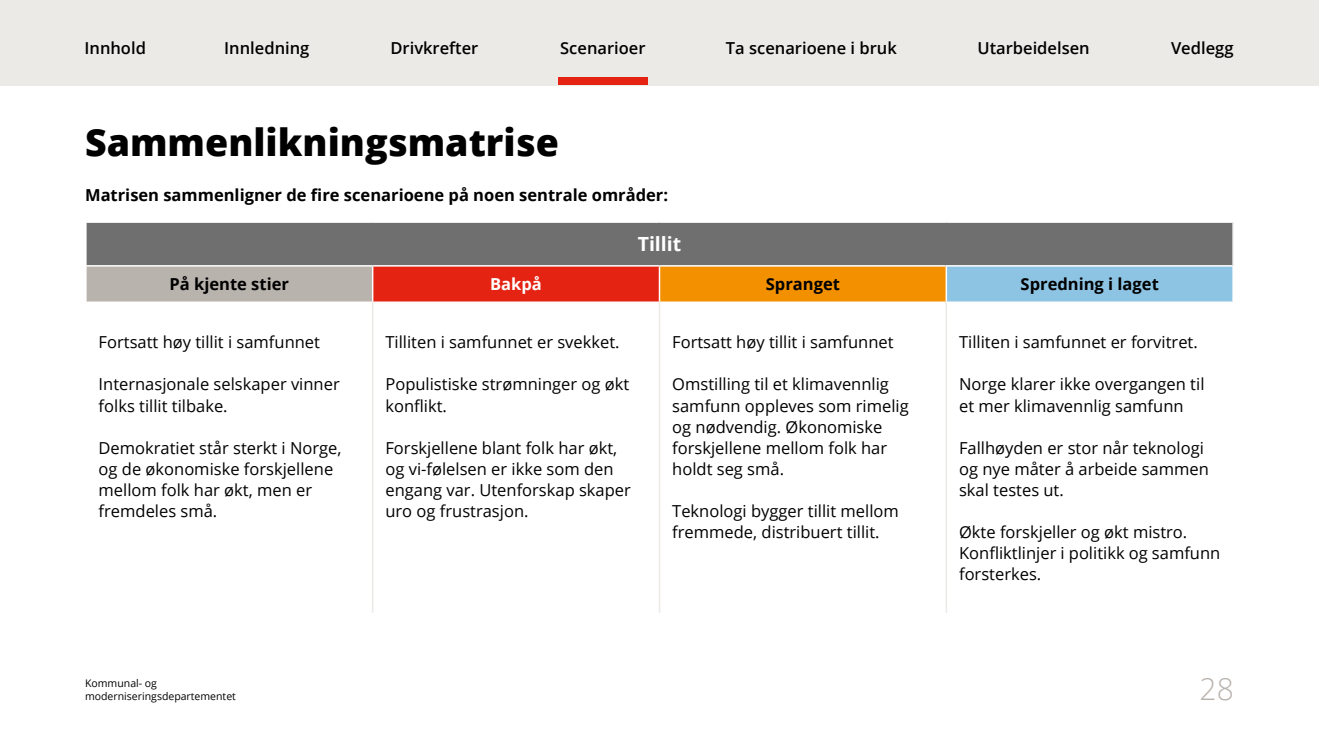
<style>
.page{position:relative;width:1319px;height:745px;background:#fff}
.page>*{position:absolute;margin:0;border:0;box-sizing:border-box;transform-origin:0 0}
.t1{font:800 37.5px "Open Sans";color:#000}
.t2{font:300 30px "Open Sans";color:#b9b3ae}
.t3{font:700 19.5px "Open Sans";color:#fff}
.t4{font:16.5px/21px "Open Sans";color:#000}
.t5{font:700 16.5px "Open Sans";color:#000}
.t6{font:600 16.5px "Open Sans";color:#000}
.t7{font:700 16.5px "Open Sans";color:#fff}
.t8{font:10.5px/13.5px "Open Sans";color:#000}
</style>
<div class="page">
<div style="left:0;top:0;width:1318px;height:85px;background:#eceae6"></div>
<div style="left:86px;top:222px;width:1146px;height:44px;background:#706f6f"></div>
<div style="left:86px;top:266px;width:286px;height:36px;background:#b9b3ae"></div>
<div style="left:372px;top:266px;width:287px;height:36px;background:#e42313"></div>
<div style="left:659px;top:266px;width:287px;height:36px;background:#f39000"></div>
<div style="left:946px;top:266px;width:286px;height:36px;background:#8dc4e4"></div>
<hr style="left:85px;top:221px;width:287px;height:2px;background:#fff">
<hr style="left:85px;top:223px;width:2px;height:42px;background:#fff">
<hr style="left:372px;top:221px;width:287px;height:2px;background:#fff">
<hr style="left:659px;top:221px;width:287px;height:2px;background:#fff">
<hr style="left:946px;top:221px;width:287px;height:2px;background:#fff">
<hr style="left:85px;top:265px;width:287px;height:1px;background:#fff">
<hr style="left:85px;top:266px;width:2px;height:35px;background:#fff">
<hr style="left:372px;top:265px;width:287px;height:1px;background:#fff">
<hr style="left:372px;top:266px;width:1px;height:35px;background:#fff">
<hr style="left:659px;top:265px;width:286px;height:1px;background:#fff">
<hr style="left:658px;top:266px;width:2px;height:35px;background:#fff">
<hr style="left:85px;top:301px;width:287px;height:2px;background:#fff">
<hr style="left:372px;top:301px;width:287px;height:2px;background:#fff">
<hr style="left:659px;top:301px;width:286px;height:2px;background:#fff">
<hr style="left:372px;top:303px;width:1px;height:309px;background:#eceae6">
<hr style="left:658px;top:303px;width:2px;height:309px;background:#eceae6">
<hr style="left:945px;top:303px;width:1px;height:309px;background:#eceae6">
<hr style="left:945px;top:265px;width:288px;height:1px;background:#fff">
<hr style="left:945px;top:266px;width:1px;height:35px;background:#fff">
<hr style="left:945px;top:301px;width:288px;height:2px;background:#fff">
<div style="left:557px;top:77px;width:90px;height:8px;background:#e42313"></div>
<p class="t6" style="left:84px;top:37px;width:63px">Innhold</p>
<p class="t6" style="left:224px;top:37px;width:87px">Innledning</p>
<p class="t6" style="left:390px;top:37px;width:89px">Drivkrefter</p>
<p class="t6" style="left:560px;top:37px;width:87px">Scenarioer</p>
<p class="t6" style="left:725px;top:37px;width:172px">Ta scenarioene i bruk</p>
<p class="t6" style="left:977px;top:37px;width:114px">Utarbeidelsen</p>
<p class="t6" style="left:1170px;top:37px;width:64px">Vedlegg</p>
<h1 class="t1" style="left:85px;top:114px;width:475px">Sammenlikningsmatrise</h1>
<p class="t5" style="left:85px;top:183px;width:584px">Matrisen sammenligner de fire scenarioene på noen sentrale områder:</p>
<p class="t3" style="left:637px;top:230px;width:45px">Tillit</p>
<p class="t5" style="left:169px;top:272px;width:121px">På kjente stier</p>
<p class="t7" style="left:490px;top:272px;width:53px">Bakpå</p>
<p class="t5" style="left:765px;top:272px;width:76px">Spranget</p>
<p class="t5" style="left:1020px;top:272px;width:140px">Spredning i laget</p>
<p class="t4" style="left:99px;top:331px;width:223px">Fortsatt høy tillit i samfunnet</p>
<p class="t4" style="left:99px;top:373px;width:242px">Internasjonale selskaper vinner folks tillit tilbake.</p>
<p class="t4" style="left:99px;top:436px;width:244px">Demokratiet står sterkt i Norge, og de økonomiske forskjellene mellom folk har økt, men er fremdeles små.</p>
<p class="t4" style="left:385px;top:331px;width:236px">Tilliten i samfunnet er svekket.</p>
<p class="t4" style="left:385px;top:373px;width:245px">Populistiske strømninger og økt konflikt.</p>
<p class="t4" style="left:385px;top:436px;width:247px">Forskjellene blant folk har økt, og vi-følelsen er ikke som den engang var. Utenforskap skaper uro og frustrasjon.</p>
<p class="t4" style="left:672px;top:331px;width:223px">Fortsatt høy tillit i samfunnet</p>
<p class="t4" style="left:672px;top:373px;width:238px">Omstilling til et klimavennlig samfunn oppleves som rimelig og nødvendig. Økonomiske forskjellene mellom folk har holdt seg små.</p>
<p class="t4" style="left:672px;top:499px;width:228px">Teknologi bygger tillit mellom fremmede, distribuert tillit.</p>
<p class="t4" style="left:958px;top:331px;width:240px">Tilliten i samfunnet er forvitret.</p>
<p class="t4" style="left:958px;top:373px;width:247px">Norge klarer ikke overgangen til et mer klimavennlig samfunn</p>
<p class="t4" style="left:958px;top:436px;width:251px">Fallhøyden er stor når teknologi og nye måter å arbeide sammen skal testes ut.</p>
<p class="t4" style="left:958px;top:520px;width:263px">Økte forskjeller og økt mistro.<br>Konfliktlinjer i politikk og samfunn forsterkes.</p>
<p class="t8" style="left:85px;top:675px;width:152px">Kommunal- og moderniseringsdepartementet</p>
<h2 class="t2" style="left:1199px;top:668px;width:36px">28</h2>
</div>
